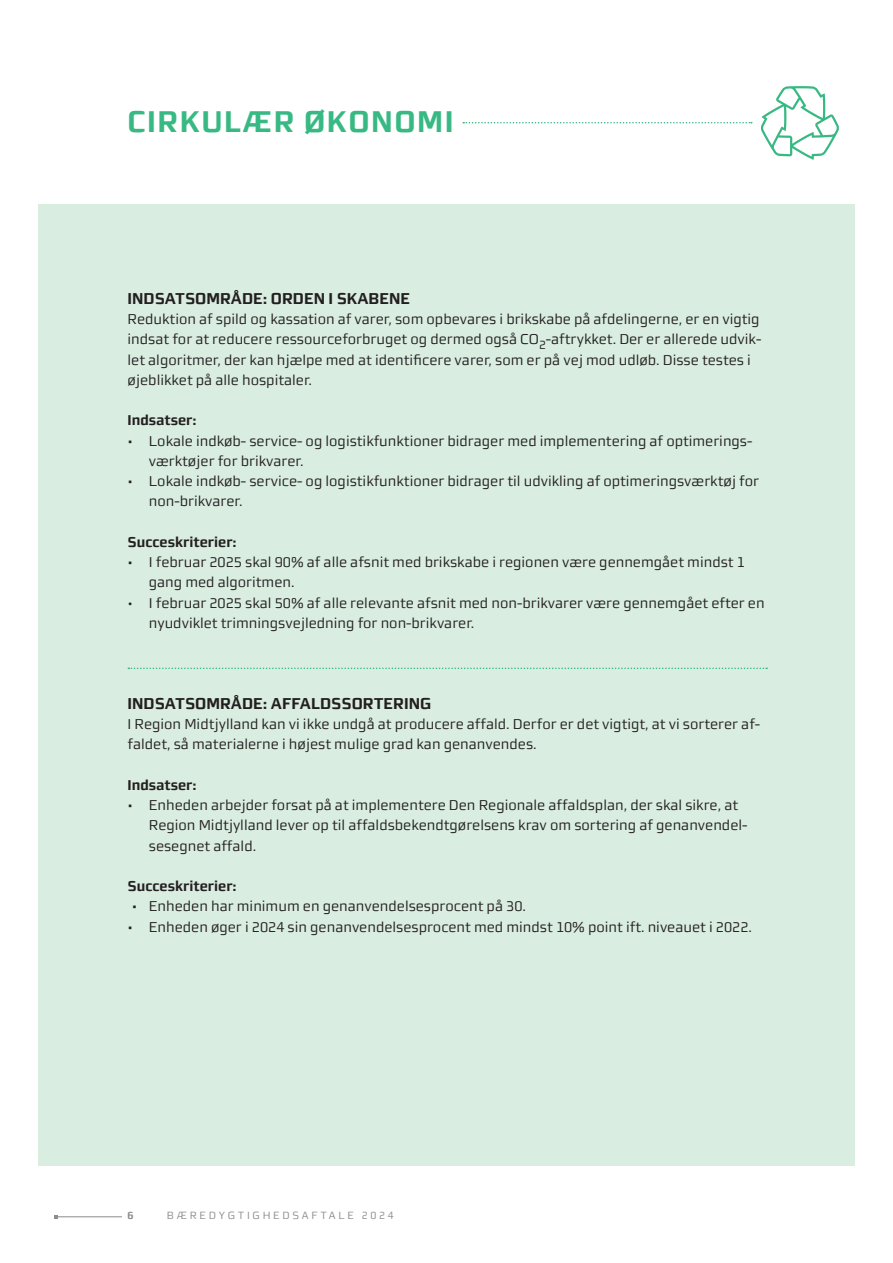
<style>
.page{position:relative;width:893px;height:1263px;background:#fff}
.page>*{position:absolute;margin:0;border:0;box-sizing:border-box;transform-origin:0 0}
.t1{font:700 30px "midtsans";letter-spacing:.05em;color:#38b983}
.t2{font:700 15.75px "midtsans";color:#231f20}
.t3{font:14.25px/20.2px "midtsans";color:#231f20}
.t4{font:700 14.25px "midtsans";color:#231f20}
.t5{font:12px "midtsans";color:#231f20}
.t6{font:10.5px "midtsans";letter-spacing:.26em;color:#8a8c8f}
.t7{font:700 10.5px "midtsans";color:#8a8c8f}
</style>
<div class="page">
<div style="left:38px;top:204px;width:817px;height:961px;background:#d9ede1"></div>
<svg style="left:761px;top:86px;width:78px;height:74px"></svg>
<svg style="left:463px;top:122px;width:289px;height:1px"></svg>
<hr style="left:55px;top:1216px;width:67px;height:1px;background:#8a8c8f">
<svg style="left:128px;top:668px;width:639px;height:1px"></svg>
<h1 class="t1" style="left:128px;top:104px;width:327px">CIRKULÆR ØKONOMI</h1>
<h3 class="t2" style="left:128px;top:289px;width:284px">INDSATSOMRÅDE: ORDEN I SKABENE</h3>
<p class="t3" style="left:128px;top:309px;width:635px">Reduktion af spild og kassation af varer, som opbevares i brikskabe på afdelingerne, er en vigtig indsat for at reducere ressourceforbruget og dermed også CO -aftrykket. Der er allerede udvik-</p>
<p class="t5" style="left:539px;top:338px;width:8px">2</p>
<p class="t3" style="left:128px;top:349px;width:625px">let algoritmer, der kan hjælpe med at identificere varer, som er på vej mod udløb. Disse testes i øjeblikket på alle hospitaler.</p>
<h4 class="t4" style="left:128px;top:412px;width:71px">Indsatser:</h4>
<p class="t3" style="left:149px;top:430px;width:605px;text-indent:-21px">• Lokale indkøb- service- og logistikfunktioner bidrager med implementering af optimerings&shy;værktøjer for brikvarer.</p>
<p class="t3" style="left:149px;top:471px;width:612px;text-indent:-21px">• Lokale indkøb- service- og logistikfunktioner bidrager til udvikling af optimeringsværktøj for non-brikvarer.</p>
<h4 class="t4" style="left:128px;top:534px;width:111px">Succeskriterier:</h4>
<p class="t3" style="left:149px;top:552px;width:598px;text-indent:-21px">• I februar 2025 skal 90% af alle afsnit med brikskabe i regionen være gennemgået mindst 1 gang med algoritmen.</p>
<p class="t3" style="left:149px;top:592px;width:617px;text-indent:-21px">· I februar 2025 skal 50% af alle relevante afsnit med non-brikvarer være gennemgået efter en nyudviklet trimningsvejledning for non-brikvarer.</p>
<h3 class="t2" style="left:128px;top:694px;width:305px">INDSATSOMRÅDE: AFFALDSSORTERING</h3>
<p class="t3" style="left:128px;top:714px;width:634px">I Region Midtjylland kan vi ikke undgå at producere affald. Derfor er det vigtigt, at vi sorterer af&shy;faldet, så materialerne i højest mulige grad kan genanvendes.</p>
<h4 class="t4" style="left:128px;top:777px;width:71px">Indsatser:</h4>
<p class="t3" style="left:149px;top:795px;width:600px;text-indent:-21px">• Enheden arbejder forsat på at implementere Den Regionale affaldsplan, der skal sikre, at<br>Region Midtjylland lever op til affaldsbekendtgørelsens krav om sortering af genanvendel&shy;sesegnet affald.</p>
<h4 class="t4" style="left:128px;top:878px;width:111px">Succeskriterier:</h4>
<p class="t3" style="left:132px;top:896px;width:396px">• Enheden har minimum en genanvendelsesprocent på 30.</p>
<p class="t3" style="left:128px;top:916px;width:626px">• Enheden øger i 2024 sin genanvendelsesprocent med mindst 10% point ift. niveauet i 2022.</p>
<p class="t7" style="left:128px;top:1210px;width:8px">6</p>
<p class="t6" style="left:167px;top:1210px;width:229px">BÆREDYGTIGHEDSAFTALE 2024</p>
</div>
